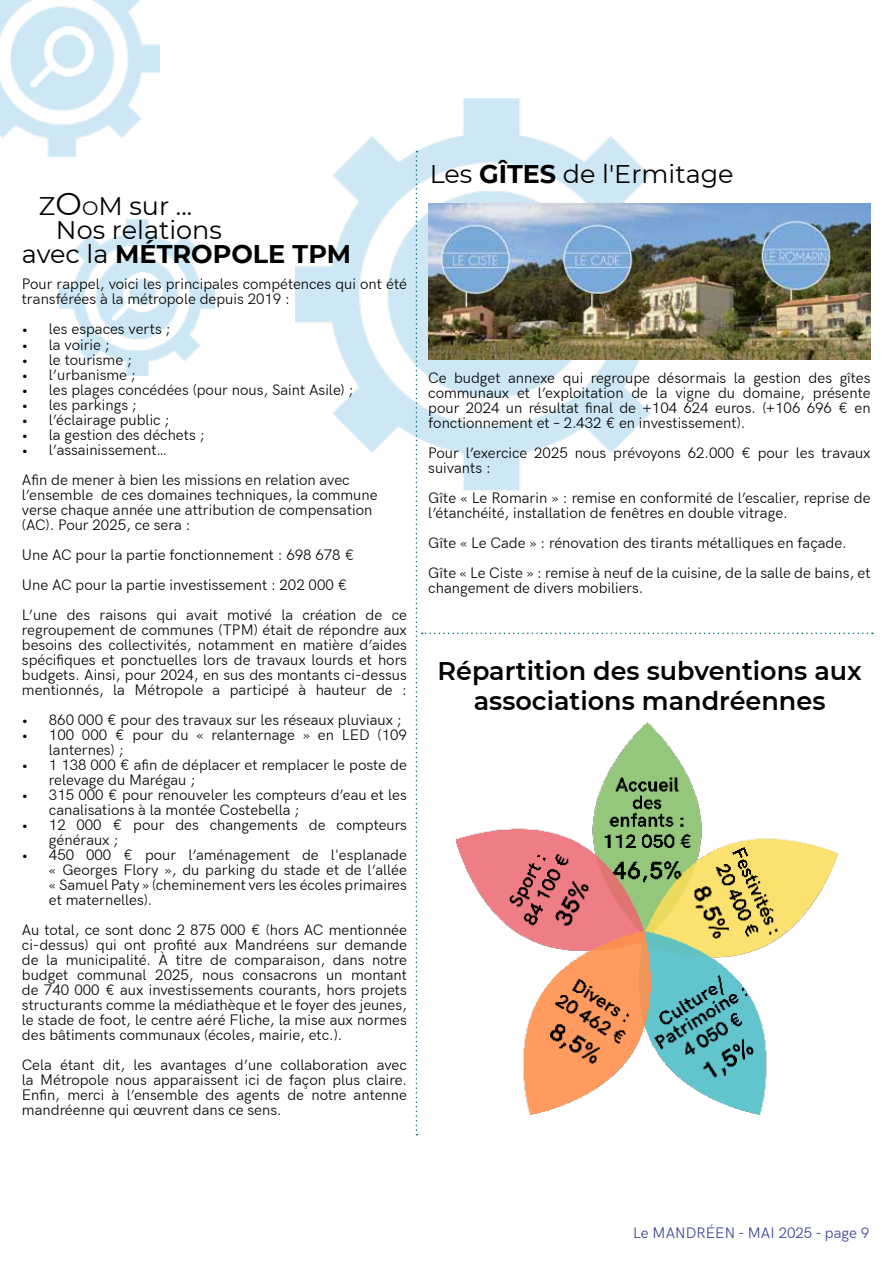
<style>
.page{position:relative;width:893px;height:1263px;background:#fff}
.page>*{position:absolute;margin:0;border:0;box-sizing:border-box;transform-origin:0 0}
.t1{font:600 25.5px/30px "Montserrat";color:#000;text-align:center}
.t2{font:25.5px "Montserrat";color:#000}
.t3{font:700 25.5px "Montserrat";color:#000}
.t4{font:15px/15px "HK Grotesk";color:#000}
.t5{font:15px "HK Grotesk";letter-spacing:.005em;color:#394090}
.s1{font-size:31.5px}
.s2{font-size:19.5px}
.s3{font-weight:400}
.s4{font-weight:700}
</style>
<div class="page">
<img style="left:59px;top:220px;width:156px;height:156px">
<img style="left:296px;top:98px;width:330px;height:390px">
<img style="left:0;top:0;width:160px;height:156px">
<svg style="left:416px;top:151px;width:457px;height:984px"></svg>
<img style="left:443px;top:714px;width:399px;height:407px">
<h1 class="t2" style="left:39px;top:188px;width:155px">Z<span class="s1">O</span><span class="s2">O</span>M sur ...</h1>
<h1 class="t2" style="left:56px;top:212px;width:168px">Nos relations</h1>
<h1 class="t3" style="left:22px;top:235px;width:331px"><span class="s3">avec la</span> MÉTROPOLE TPM</h1>
<p class="t4" style="left:22px;top:276px;width:386px">Pour rappel, voici les principales compétences qui ont été transférées à la métropole depuis 2019 :</p>
<p class="t4" style="left:22px;top:321px;width:150px">• les espaces verts ;</p>
<p class="t4" style="left:22px;top:336px;width:89px">• la voirie ;</p>
<p class="t4" style="left:22px;top:351px;width:112px">• le tourisme ;</p>
<p class="t4" style="left:22px;top:366px;width:115px">• l’urbanisme ;</p>
<p class="t4" style="left:22px;top:381px;width:333px">• les plages concédées (pour nous, Saint Asile) ;</p>
<p class="t4" style="left:22px;top:396px;width:116px">• les parkings ;</p>
<p class="t4" style="left:22px;top:411px;width:149px">• l’éclairage public ;</p>
<p class="t4" style="left:22px;top:426px;width:184px">• la gestion des déchets ;</p>
<p class="t4" style="left:22px;top:433px;width:329px;line-height:30px">• l’assainissement…<br>Afin de mener à bien les missions en relation avec</p>
<p class="t4" style="left:22px;top:486px;width:357px">l’ensemble de ces domaines techniques, la commune verse chaque année une attribution de compensation (AC). Pour 2025, ce sera :</p>
<p class="t4" style="left:22px;top:538px;width:386px;line-height:30px">Une AC pour la partie fonctionnement : 698 678 €<br>Une AC pour la partie investissement : 202 000 €<br>L’une des raisons qui avait motivé la création de ce</p>
<p class="t4" style="left:22px;top:621px;width:386px;text-align:justify">regroupement de communes (TPM) était de répondre aux besoins des collectivités, notamment en matière d’aides spécifiques et ponctuelles lors de travaux lourds et hors budgets. Ainsi, pour 2024, en sus des montants ci-dessus mentionnés, la Métropole a participé à hauteur de :</p>
<p class="t4" style="left:22px;top:711px;width:381px">• 860 000 € pour des travaux sur les réseaux pluviaux ;</p>
<p class="t4" style="left:49px;top:726px;width:359px;text-indent:-27px">• 100 000 € pour du « relanternage » en LED (109 lanternes) ;</p>
<p class="t4" style="left:49px;top:756px;width:359px;text-indent:-27px">• 1 138 000 € afin de déplacer et remplacer le poste de relevage du Marégau ;</p>
<p class="t4" style="left:49px;top:786px;width:359px;text-indent:-27px">• 315 000 € pour renouveler les compteurs d’eau et les canalisations à la montée Costebella ;</p>
<p class="t4" style="left:49px;top:816px;width:359px;text-indent:-27px">• 12 000 € pour des changements de compteurs généraux ;</p>
<p class="t4" style="left:49px;top:846px;width:360px;text-align:justify;text-indent:-27px">• 450 000 € pour l’aménagement de l'esplanade « Georges Flory », du parking du stade et de l’allée « Samuel Paty » (cheminement vers les écoles primaires et maternelles).</p>
<p class="t4" style="left:22px;top:921px;width:386px;text-align:justify">Au total, ce sont donc 2 875 000 € (hors AC mentionnée ci-dessus) qui ont profité aux Mandréens sur demande de la municipalité. À titre de comparaison, dans notre budget communal 2025, nous consacrons un montant de 740 000 € aux investissements courants, hors projets structurants comme la médiathèque et le foyer des jeunes, le stade de foot, le centre aéré Fliche, la mise aux normes des bâtiments communaux (écoles, mairie, etc.).</p>
<p class="t4" style="left:22px;top:1056px;width:386px;text-align:justify">Cela étant dit, les avantages d’une collaboration avec la Métropole nous apparaissent ici de façon plus claire.<br>Enfin, merci à l’ensemble des agents de notre antenne mandréenne qui œuvrent dans ce sens.</p>
<h1 class="t2" style="left:430px;top:156px;width:305px">Les <span class="s4">GÎTES</span> de l'Ermitage</h1>
<p class="t4" style="left:428px;top:369px;width:444px;text-align:justify">Ce budget annexe qui regroupe désormais la gestion des gîtes communaux et l’exploitation de la vigne du domaine, présente pour 2024 un résultat final de +104 624 euros. (+106 696 € en fonctionnement et – 2.432 € en investissement).</p>
<p class="t4" style="left:428px;top:444px;width:444px">Pour l’exercice 2025 nous prévoyons 62.000 € pour les travaux suivants :</p>
<p class="t4" style="left:428px;top:489px;width:444px">Gîte « Le Romarin » : remise en conformité de l’escalier, reprise de l’étanchéité, installation de fenêtres en double vitrage.</p>
<p class="t4" style="left:428px;top:526px;width:444px;line-height:30px">Gîte « Le Cade » : rénovation des tirants métalliques en façade.<br>Gîte « Le Ciste » : remise à neuf de la cuisine, de la salle de bains, et</p>
<p class="t4" style="left:428px;top:579px;width:217px">changement de divers mobiliers.</p>
<h1 class="t1" style="left:437px;top:655px;width:426px">Répartition des subventions aux associations mandréennes</h1>
<p class="t5" style="left:633px;top:1221px;width:238px">Le MANDRÉEN - MAI 2025 - page 9</p>
</div>
